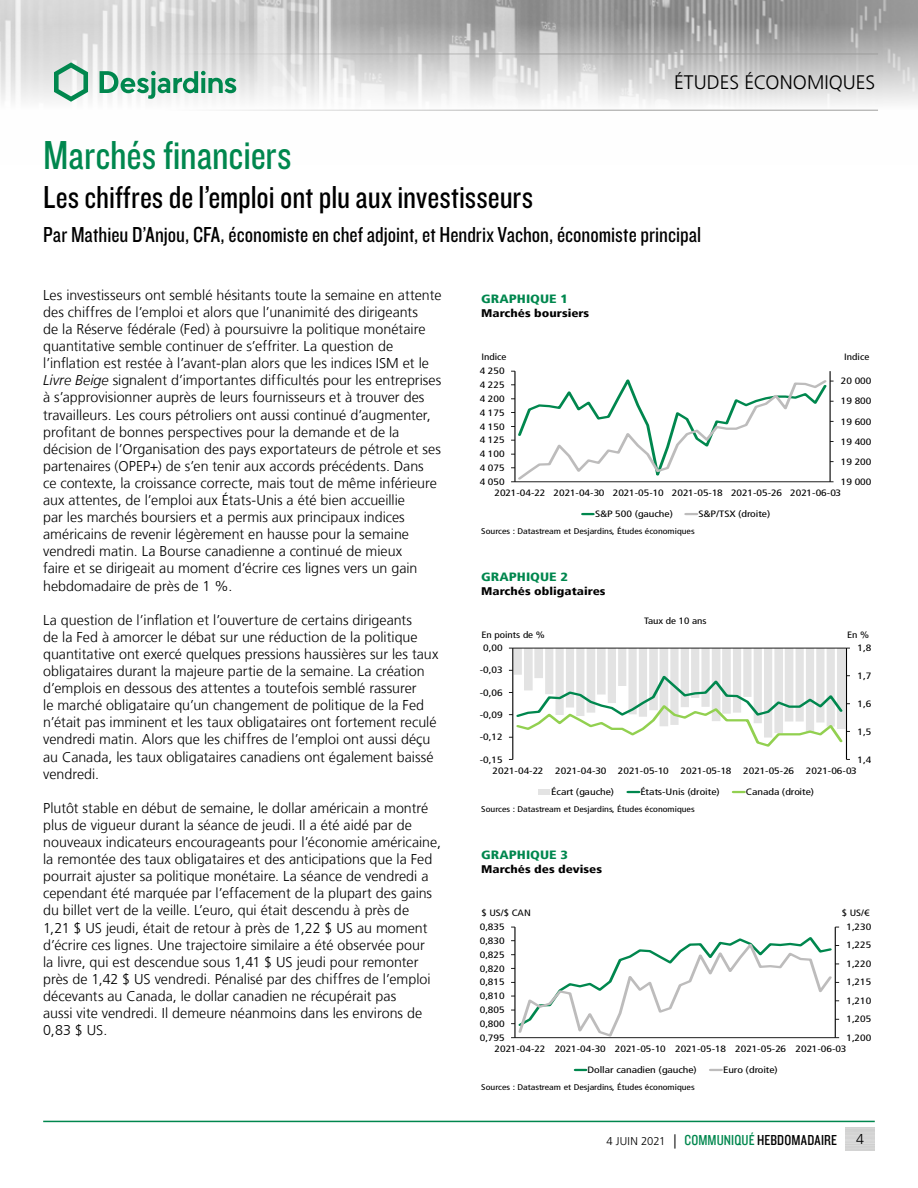
<style>
.page{position:relative;width:918px;height:1188px;background:#fff}
.page>*{position:absolute;margin:0;border:0;box-sizing:border-box;transform-origin:0 0}
.t1{font:42px "Knockout 29 Junior Ltweight";letter-spacing:-.005em;color:#00874e}
.t2{font:33px "Knockout 29 Junior Ltweight";color:#000}
.t3{font:22.5px "Knockout 29 Junior Ltweight";color:#000}
.t4{font:300 19.5px "Frutiger LT";color:#000}
.t5{font:15px "Knockout 29 Junior Ltweight";letter-spacing:.005em;color:#000}
.t6{font:300 14.25px/17.1px "Frutiger LT";color:#000}
.t7{font:900 condensed 12px "Frutiger LT";color:#00874e;scale:1.2 1}
.t8{font:900 condensed 11.1px "Frutiger LT";color:#000;scale:1.2 1}
.t9{font:condensed 9.3px "Frutiger LT";color:#000;scale:1.26 1}
.t10{font:condensed 9.15px "Frutiger LT";color:#000;scale:1.2 1}
.t11{font:condensed 8.25px "Frutiger LT";color:#000;scale:1.2 1}
.s1{font-style:italic}
.s2{font-family:"Frutiger LT";font-weight:300;font-size:11.25px}
.s3{font-family:"Frutiger LT";font-weight:300;font-size:14.25px}
.s4{color:#00874e}
</style>
<div class="page">
<img style="left:0;top:0;width:918px;height:110px">
<hr style="left:0;top:54px;width:878px;height:1px;background:#9d9d9c">
<hr style="left:0;top:110px;width:878px;height:1px;background:#9d9d9c">
<svg style="left:54px;top:62px;width:34px;height:40px"></svg>
<svg style="left:100px;top:71px;width:136px;height:28px"></svg>
<hr style="left:43px;top:1121px;width:832px;height:1px;background:#00874e">
<svg style="left:511px;top:371px;width:323px;height:112px"></svg>
<svg style="left:583px;top:513px;width:10px;height:2px"></svg>
<svg style="left:686px;top:513px;width:11px;height:2px"></svg>
<hr style="left:846px;top:648px;width:1px;height:111px;background:#000">
<hr style="left:512px;top:648px;width:1px;height:111px;background:#000">
<svg style="left:509px;top:648px;width:341px;height:100px"></svg>
<div style="left:539px;top:789px;width:11px;height:6px;background:#e3e3e3"></div>
<svg style="left:628px;top:791px;width:11px;height:2px"></svg>
<svg style="left:733px;top:791px;width:11px;height:2px"></svg>
<hr style="left:835px;top:927px;width:1px;height:111px;background:#000">
<hr style="left:515px;top:927px;width:1px;height:111px;background:#000">
<svg style="left:511px;top:935px;width:328px;height:104px"></svg>
<svg style="left:575px;top:1069px;width:11px;height:2px"></svg>
<svg style="left:710px;top:1069px;width:12px;height:2px"></svg>
<h3 class="t4" style="left:674px;top:72px;width:203px">ÉTUDES ÉCONOMIQUES</h3>
<h1 class="t1" style="left:43px;top:128px;width:250px">Marchés financiers</h1>
<h2 class="t2" style="left:43px;top:176px;width:491px">Les chiffres de l’emploi ont plu aux investisseurs</h2>
<h3 class="t3" style="left:43px;top:220px;width:660px">Par Mathieu D’Anjou, CFA, économiste en chef adjoint, et Hendrix Vachon, économiste principal</h3>
<p class="t6" style="left:43px;top:287px;width:400px">Les investisseurs ont semblé hésitants toute la semaine en attente des chiffres de l’emploi et alors que l’unanimité des dirigeants<br>de la Réserve fédérale (Fed) à poursuivre la politique monétaire quantitative semble continuer de s’effriter. La question de l’inflation est restée à l’avant-plan alors que les indices ISM et le <span class="s1">Livre Beige</span> signalent d’importantes difficultés pour les entreprises à s’approvisionner auprès de leurs fournisseurs et à trouver des travailleurs. Les cours pétroliers ont aussi continué d’augmenter, profitant de bonnes perspectives pour la demande et de la décision de l’Organisation des pays exportateurs de pétrole et ses partenaires (OPEP+) de s’en tenir aux accords précédents. Dans<br>ce contexte, la croissance correcte, mais tout de même inférieure aux attentes, de l’emploi aux États‑Unis a été bien accueillie<br>par les marchés boursiers et a permis aux principaux indices américains de revenir légèrement en hausse pour la semaine vendredi matin. La Bourse canadienne a continué de mieux<br>faire et se dirigeait au moment d’écrire ces lignes vers un gain hebdomadaire de près de 1 %.</p>
<p class="t6" style="left:43px;top:612px;width:397px">La question de l’inflation et l’ouverture de certains dirigeants<br>de la Fed à amorcer le débat sur une réduction de la politique quantitative ont exercé quelques pressions haussières sur les taux obligataires durant la majeure partie de la semaine. La création d’emplois en dessous des attentes a toutefois semblé rassurer<br>le marché obligataire qu’un changement de politique de la Fed n’était pas imminent et les taux obligataires ont fortement reculé vendredi matin. Alors que les chiffres de l’emploi ont aussi déçu au Canada, les taux obligataires canadiens ont également baissé vendredi.</p>
<p class="t6" style="left:43px;top:800px;width:399px">Plutôt stable en début de semaine, le dollar américain a montré plus de vigueur durant la séance de jeudi. Il a été aidé par de nouveaux indicateurs encourageants pour l’économie américaine, la remontée des taux obligataires et des anticipations que la Fed pourrait ajuster sa politique monétaire. La séance de vendredi a cependant été marquée par l’effacement de la plupart des gains du billet vert de la veille. L’euro, qui était descendu à près de<br>1,21 $ US jeudi, était de retour à près de 1,22 $ US au moment d’écrire ces lignes. Une trajectoire similaire a été observée pour<br>la livre, qui est descendue sous 1,41 $ US jeudi pour remonter près de 1,42 $ US vendredi. Pénalisé par des chiffres de l’emploi décevants au Canada, le dollar canadien ne récupérait pas<br>aussi vite vendredi. Il demeure néanmoins dans les environs de 0,83 $ US.</p>
<p class="t7" style="left:481px;top:292px;width:74px">GRAPHIQUE 1</p>
<p class="t8" style="left:481px;top:306px;width:91px">Marchés boursiers</p>
<p class="t10" style="left:481px;top:352px;width:22px">Indice</p>
<p class="t10" style="left:844px;top:352px;width:22px">Indice</p>
<p class="t9" style="left:480px;top:365px;width:21px">4 250</p>
<p class="t9" style="left:480px;top:379px;width:21px">4 225</p>
<p class="t9" style="left:480px;top:393px;width:21px">4 200</p>
<p class="t9" style="left:480px;top:407px;width:21px">4 175</p>
<p class="t9" style="left:480px;top:421px;width:21px">4 150</p>
<p class="t9" style="left:480px;top:435px;width:21px">4 125</p>
<p class="t9" style="left:480px;top:449px;width:21px">4 100</p>
<p class="t9" style="left:480px;top:462px;width:21px">4 075</p>
<p class="t9" style="left:480px;top:476px;width:21px">4 050</p>
<p class="t9" style="left:841px;top:376px;width:26px">20 000</p>
<p class="t9" style="left:841px;top:396px;width:26px">19 800</p>
<p class="t9" style="left:841px;top:416px;width:26px">19 600</p>
<p class="t9" style="left:841px;top:436px;width:26px">19 400</p>
<p class="t9" style="left:841px;top:456px;width:26px">19 200</p>
<p class="t9" style="left:841px;top:476px;width:26px">19 000</p>
<p class="t9" style="left:494px;top:488px;width:277px">2021-04-22 2021-04-30 2021-05-10 2021-05-18 2021-05-26 2021-06-03</p>
<p class="t9" style="left:595px;top:509px;width:63px">S&amp;P 500 (gauche)</p>
<p class="t9" style="left:698px;top:509px;width:59px">S&amp;P/TSX (droite)</p>
<p class="t11" style="left:481px;top:526px;width:179px">Sources : Datastream et Desjardins, Études économiques</p>
<p class="t7" style="left:481px;top:570px;width:74px">GRAPHIQUE 2</p>
<p class="t8" style="left:481px;top:584px;width:105px">Marchés obligataires</p>
<p class="t10" style="left:644px;top:616px;width:54px">Taux de 10 ans</p>
<p class="t10" style="left:481px;top:630px;width:54px">En points de %</p>
<p class="t10" style="left:847px;top:630px;width:20px">En %</p>
<p class="t9" style="left:483px;top:642px;width:17px">0,00</p>
<p class="t9" style="left:480px;top:665px;width:20px">-0,03</p>
<p class="t9" style="left:480px;top:687px;width:20px">-0,06</p>
<p class="t9" style="left:480px;top:709px;width:20px">-0,09</p>
<p class="t9" style="left:480px;top:732px;width:20px">-0,12</p>
<p class="t9" style="left:480px;top:754px;width:20px">-0,15</p>
<p class="t9" style="left:857px;top:642px;width:12px">1,8</p>
<p class="t9" style="left:857px;top:670px;width:12px">1,7</p>
<p class="t9" style="left:857px;top:698px;width:12px">1,6</p>
<p class="t9" style="left:857px;top:726px;width:12px">1,5</p>
<p class="t9" style="left:857px;top:754px;width:12px">1,4</p>
<p class="t9" style="left:493px;top:765px;width:42px">2021-04-22</p>
<p class="t9" style="left:555px;top:765px;width:42px">2021-04-30</p>
<p class="t9" style="left:618px;top:765px;width:42px">2021-05-10</p>
<p class="t9" style="left:681px;top:765px;width:42px">2021-05-18</p>
<p class="t9" style="left:743px;top:765px;width:42px">2021-05-26</p>
<p class="t9" style="left:806px;top:765px;width:42px">2021-06-03</p>
<p class="t9" style="left:551px;top:787px;width:51px">Écart (gauche)</p>
<p class="t9" style="left:640px;top:787px;width:64px">États-Unis (droite)</p>
<p class="t9" style="left:746px;top:787px;width:56px">Canada (droite)</p>
<p class="t11" style="left:481px;top:804px;width:179px">Sources : Datastream et Desjardins, Études économiques</p>
<p class="t7" style="left:481px;top:848px;width:74px">GRAPHIQUE 3</p>
<p class="t8" style="left:481px;top:862px;width:102px">Marchés des devises</p>
<p class="t10" style="left:481px;top:908px;width:43px">$ US/$ CAN</p>
<p class="t10" style="left:842px;top:908px;width:25px">$ US/€</p>
<p class="t9" style="left:480px;top:921px;width:21px">0,835</p>
<p class="t9" style="left:846px;top:921px;width:21px">1,230</p>
<p class="t9" style="left:480px;top:935px;width:21px">0,830</p>
<p class="t9" style="left:480px;top:949px;width:21px">0,825</p>
<p class="t9" style="left:480px;top:963px;width:21px">0,820</p>
<p class="t9" style="left:846px;top:940px;width:21px">1,225</p>
<p class="t9" style="left:846px;top:958px;width:21px">1,220</p>
<p class="t9" style="left:480px;top:977px;width:21px">0,815</p>
<p class="t9" style="left:846px;top:977px;width:21px">1,215</p>
<p class="t9" style="left:480px;top:991px;width:21px">0,810</p>
<p class="t9" style="left:480px;top:1005px;width:21px">0,805</p>
<p class="t9" style="left:480px;top:1018px;width:21px">0,800</p>
<p class="t9" style="left:846px;top:995px;width:21px">1,210</p>
<p class="t9" style="left:846px;top:1014px;width:21px">1,205</p>
<p class="t9" style="left:480px;top:1032px;width:21px">0,795</p>
<p class="t9" style="left:846px;top:1032px;width:21px">1,200</p>
<p class="t9" style="left:495px;top:1044px;width:281px">2021-04-22 2021-04-30 2021-05-10 2021-05-18 2021-05-26 2021-06-03</p>
<p class="t9" style="left:588px;top:1065px;width:88px">Dollar canadien (gauche)</p>
<p class="t9" style="left:723px;top:1065px;width:45px">Euro (droite)</p>
<p class="t11" style="left:481px;top:1082px;width:179px">Sources : Datastream et Desjardins, Études économiques</p>
<p class="t5" style="left:606px;top:1130px;width:232px"><span class="s2">4 JUIN 2021</span> <span class="s3">|</span> <span class="s4">COMMUNIQUÉ</span> HEBDOMADAIRE</p>
<p class="t6" style="left:856px;top:1131px;width:9px">4</p>
</div>
